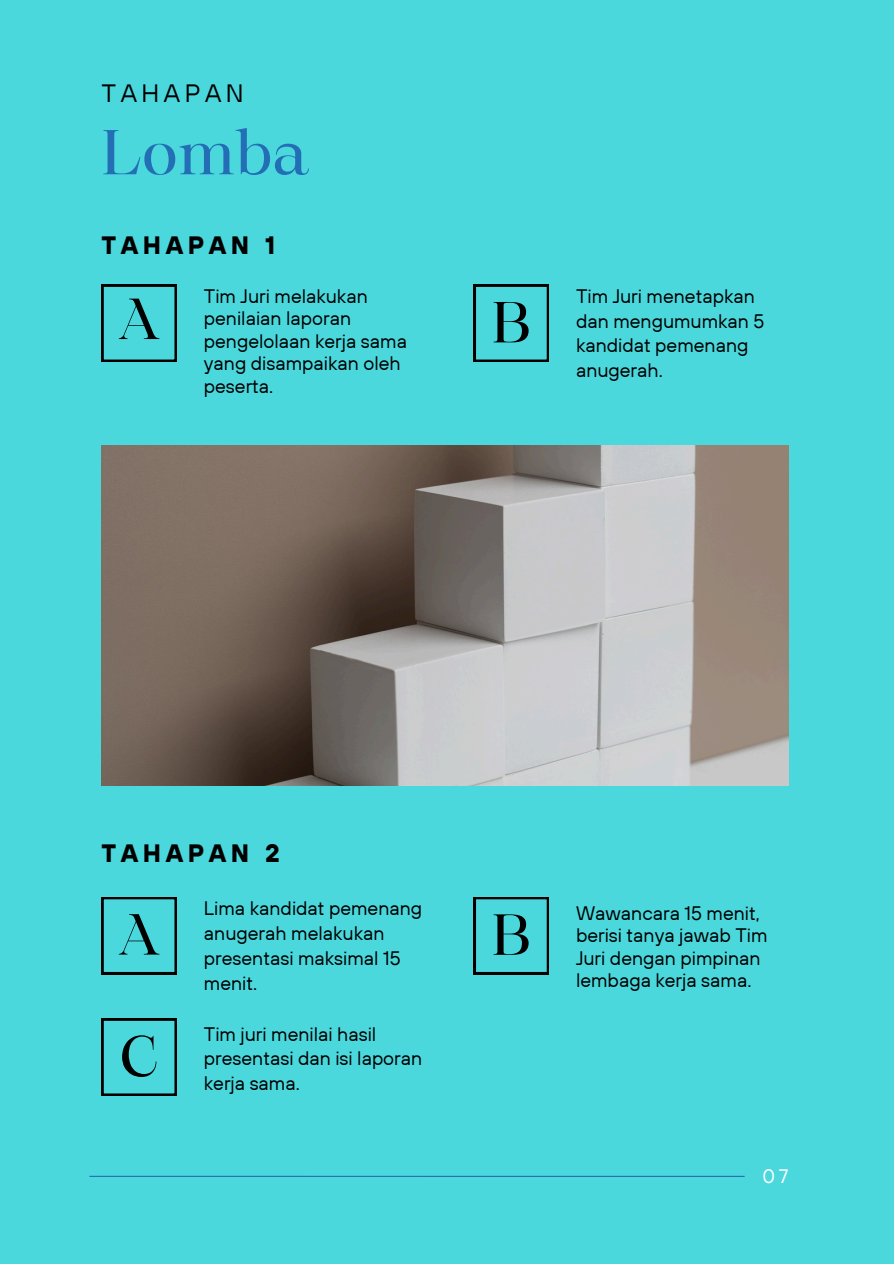
<style>
.page{position:relative;width:894px;height:1264px;background:#fff}
.page>*{position:absolute;margin:0;border:0;box-sizing:border-box;transform-origin:0 0}
.t1{font:60.6px "Maharlika";color:#236eb4}
.t2{font:55.35px "Maharlika";color:#000}
.t3{font:700 25.05px "TT Hoves";letter-spacing:.18em;color:#000}
.t4{font:25.05px "TT Hoves";letter-spacing:.18em;color:#000}
.t5{font:19.5px/24.8px "TT Hoves";color:#000}
.t6{font:19.5px "TT Hoves";color:#fff}
</style>
<div class="page">
<div style="left:0;top:0;width:893px;height:1263px;background:#4ad8dd"></div>
<hr style="left:89px;top:1175px;width:655px;height:1px;background:#236eb4">
<svg style="left:101px;top:285px;width:76px;height:77px"></svg>
<svg style="left:473px;top:285px;width:76px;height:77px"></svg>
<svg style="left:101px;top:897px;width:76px;height:77px"></svg>
<svg style="left:473px;top:897px;width:76px;height:77px"></svg>
<svg style="left:101px;top:1018px;width:76px;height:77px"></svg>
<img style="left:101px;top:446px;width:687px;height:339px">
<p class="t4" style="left:101px;top:77px;width:144px">TAHAPAN</p>
<p class="t1" style="left:101px;top:128px;width:209px">Lomba</p>
<p class="t3" style="left:101px;top:229px;width:175px">TAHAPAN 1</p>
<h2 class="t2" style="left:118px;top:297px;width:44px">A</h2>
<p class="t5" style="left:204px;top:284px;width:204px;line-height:22.5px">Tim Juri melakukan penilaian laporan pengelolaan kerja sama yang disampaikan oleh peserta.</p>
<p class="t2" style="left:492px;top:300px;width:40px">B</p>
<p class="t5" style="left:576px;top:283px;width:190px">Tim Juri menetapkan dan mengumumkan 5 kandidat pemenang anugerah.</p>
<p class="t3" style="left:101px;top:836px;width:179px">TAHAPAN 2</p>
<p class="t5" style="left:204px;top:895px;width:220px">Lima kandidat pemenang anugerah melakukan presentasi maksimal 15 menit.</p>
<p class="t2" style="left:118px;top:912px;width:44px">A</p>
<h2 class="t2" style="left:492px;top:912px;width:40px">B</h2>
<p class="t5" style="left:576px;top:901px;width:193px;line-height:22.5px">Wawancara 15 menit, berisi tanya jawab Tim<br>Juri dengan pimpinan lembaga kerja sama.</p>
<p class="t2" style="left:119px;top:1033px;width:41px">C</p>
<p class="t5" style="left:204px;top:1021px;width:220px">Tim juri menilai hasil presentasi dan isi laporan kerja sama.</p>
<h3 class="t6" style="left:762px;top:1163px;width:27px">07</h3>
</div>
